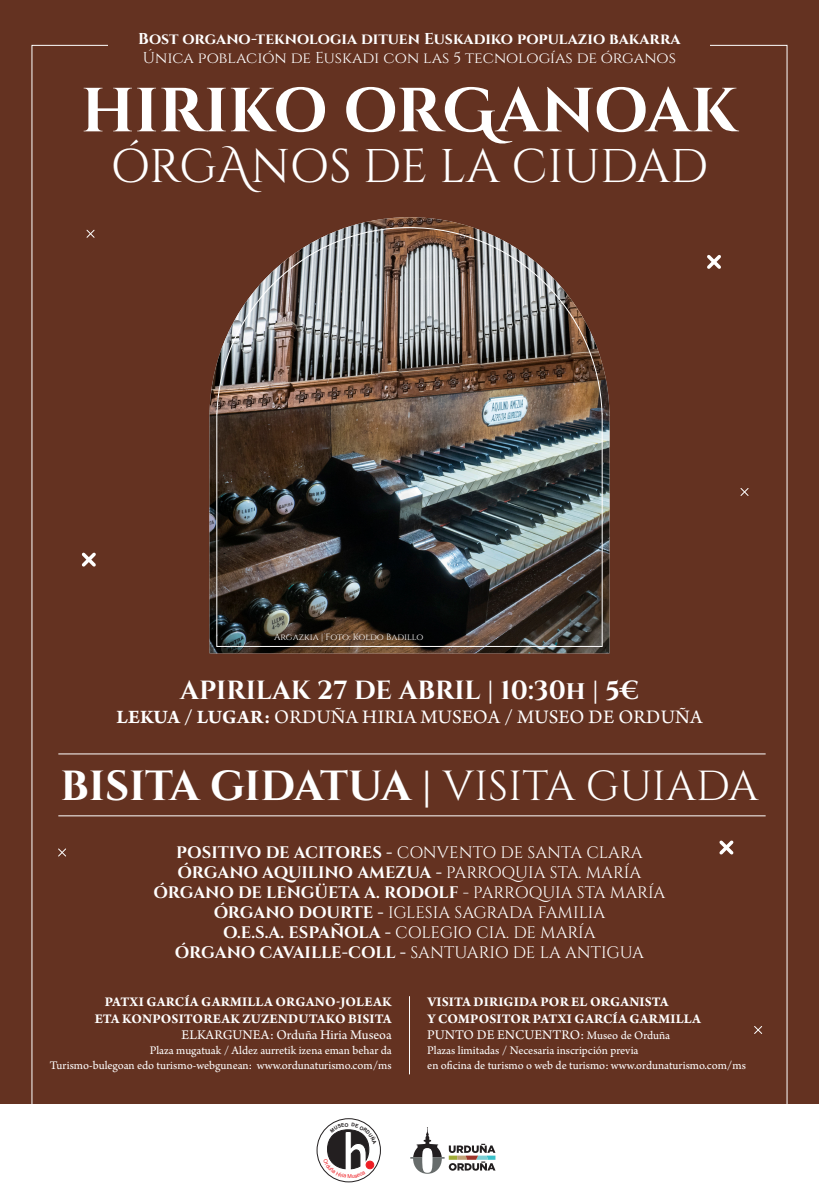
<style>
.page{position:relative;width:819px;height:1191px;background:#fff}
.page>*{position:absolute;margin:0;border:0;box-sizing:border-box;transform-origin:0 0}
.t1{font:700 62.12px "Cinzel";letter-spacing:-.005em;color:#fff}
.t2{font:47.25px "Cinzel";letter-spacing:-.015em;color:#fff}
.t3{font:700 42px "Cinzel";letter-spacing:-.005em;color:#fff}
.t4{font:700 26.25px "Cinzel";color:#fff}
.t5{font:20.12px "Arno Pro";letter-spacing:.01em;color:#fff}
.t6{font:700 16.62px "Cinzel";letter-spacing:-.015em;color:#fff}
.t7{font:16.62px "Cinzel";color:#fff}
.t8{font:700 15.75px "Cinzel";color:#fff}
.t9{font:15.75px "Cinzel";color:#fff}
.t10{font:700 14px/16.8px "Arno Pro";letter-spacing:.01em;color:#fff;text-align:right}
.t11{font:14px "Arno Pro";color:#fff}
.t12{font:12.25px "Arno Pro";color:#fff}
.t13{font:9.01px "Cinzel";letter-spacing:-.01em;color:#fff}
.s1{font-family:"Cinzel Decorative"}
.s2{font-weight:700}
.s3{font-weight:400}
.s4{font-size:12.25px}
</style>
<div class="page">
<div style="left:0;top:0;width:818px;height:1191px;background:#643221"></div>
<div style="left:0;top:1104px;width:819px;height:87px;background:#fff"></div>
<hr style="left:58px;top:753px;width:707px;height:1px;background:#fff">
<hr style="left:58px;top:815px;width:707px;height:1px;background:#fff">
<svg style="left:317px;top:1118px;width:63px;height:63px"></svg>
<div style="left:317px;top:1118px;width:63px;height:64px;border:1px solid #231f20;border-radius:50%"></div>
<svg style="left:707px;top:255px;width:14px;height:14px"></svg>
<svg style="left:719px;top:840px;width:15px;height:15px"></svg>
<svg style="left:58px;top:848px;width:8px;height:8px"></svg>
<svg style="left:86px;top:230px;width:9px;height:8px"></svg>
<svg style="left:740px;top:488px;width:8px;height:8px"></svg>
<svg style="left:754px;top:1026px;width:8px;height:8px"></svg>
<svg style="left:81px;top:552px;width:15px;height:15px"></svg>
<hr style="left:409px;top:996px;width:1px;height:78px;background:#fff">
<svg style="left:410px;top:1127px;width:85px;height:46px"></svg>
<img style="left:209px;top:217px;width:400px;height:436px">
<img style="left:216px;top:227px;width:387px;height:420px">
<svg style="left:320px;top:1122px;width:57px;height:56px"></svg>
<p class="t8" style="left:138px;top:29px;width:544px">Bost organo-teknologia dituen Euskadiko populazio bakarra</p>
<p class="t9" style="left:143px;top:48px;width:534px">Única población de Euskadi con las 5 tecnologías de órganos</p>
<p class="t1" style="left:81px;top:73px;width:658px">HIRIKO OR<span class="s1">G</span>ANOAK</p>
<p class="t2" style="left:111px;top:139px;width:599px">ÓRG<span class="s1">A</span>NOS DE LA CIUDAD</p>
<p class="t13" style="left:274px;top:632px;width:151px">Argazkia | Foto: Koldo Badillo</p>
<p class="t4" style="left:180px;top:674px;width:460px">APIRILAK 27 DE ABRIL | 10:30h | 5€</p>
<p class="t5" style="left:116px;top:705px;width:587px"><span class="s2">LEKUA / LUGAR:</span> ORDUÑA HIRIA MUSEOA / MUSEO DE ORDUÑA</p>
<p class="t3" style="left:61px;top:760px;width:699px">BISITA GIDATUA | <span class="s3">VISITA GUIADA</span></p>
<p class="t7" style="left:176px;top:843px;width:468px"><span class="s2">POSITIVO DE ACITORES -</span> CONVENTO DE SANTA CLARA</p>
<p class="t6" style="left:178px;top:862px;width:465px">ÓRGANO AQUILINO AMEZUA - <span class="s3">PARROQUIA STA. MARÍA</span></p>
<p class="t6" style="left:153px;top:882px;width:513px">ÓRGANO DE LENGÜETA A. RODOLF <span class="s3">- PARROQUIA STA MARÍA</span></p>
<p class="t7" style="left:214px;top:903px;width:393px"><span class="s2">ÓRGANO DOURTE -</span> IGLESIA SAGRADA FAMILIA</p>
<p class="t7" style="left:223px;top:923px;width:374px"><span class="s2">O.E.S.A. ESPAÑOLA -</span> COLEGIO CIA. DE MARÍA</p>
<p class="t6" style="left:175px;top:942px;width:470px">ÓRGANO CAVAILLE-COLL - <span class="s3">SANTUARIO DE LA ANTIGUA</span></p>
<p class="t10" style="left:95px;top:993px;width:298px">PATXI GARCÍA GARMILLA ORGANO-JOLEAK<br>ETA KONPOSITOREAK ZUZENDUTAKO BISITA</p>
<p class="t11" style="left:182px;top:1027px;width:211px">ELKARGUNEA: Orduña Hiria Museoa</p>
<p class="t12" style="left:150px;top:1043px;width:243px">Plaza mugatuak / Aldez aurretik izena eman behar da</p>
<p class="t12" style="left:50px;top:1058px;width:343px">Turismo-bulegoan edo turismo-webgunean: www.ordunaturismo.com/ms</p>
<p class="t10" style="left:427px;top:993px;width:275px;text-align:left">VISITA DIRIGIDA POR EL ORGANISTA<br>Y COMPOSITOR PATXI GARCÍA GARMILLA</p>
<p class="t11" style="left:427px;top:1027px;width:244px">PUNTO DE ENCUENTRO: <span class="s4">Museo de Orduña</span></p>
<p class="t12" style="left:427px;top:1043px;width:213px">Plazas limitadas / Necesaria inscripción previa</p>
<p class="t12" style="left:427px;top:1058px;width:320px">en oficina de turismo o web de turismo: www.ordunaturismo.com/ms</p>
</div>
